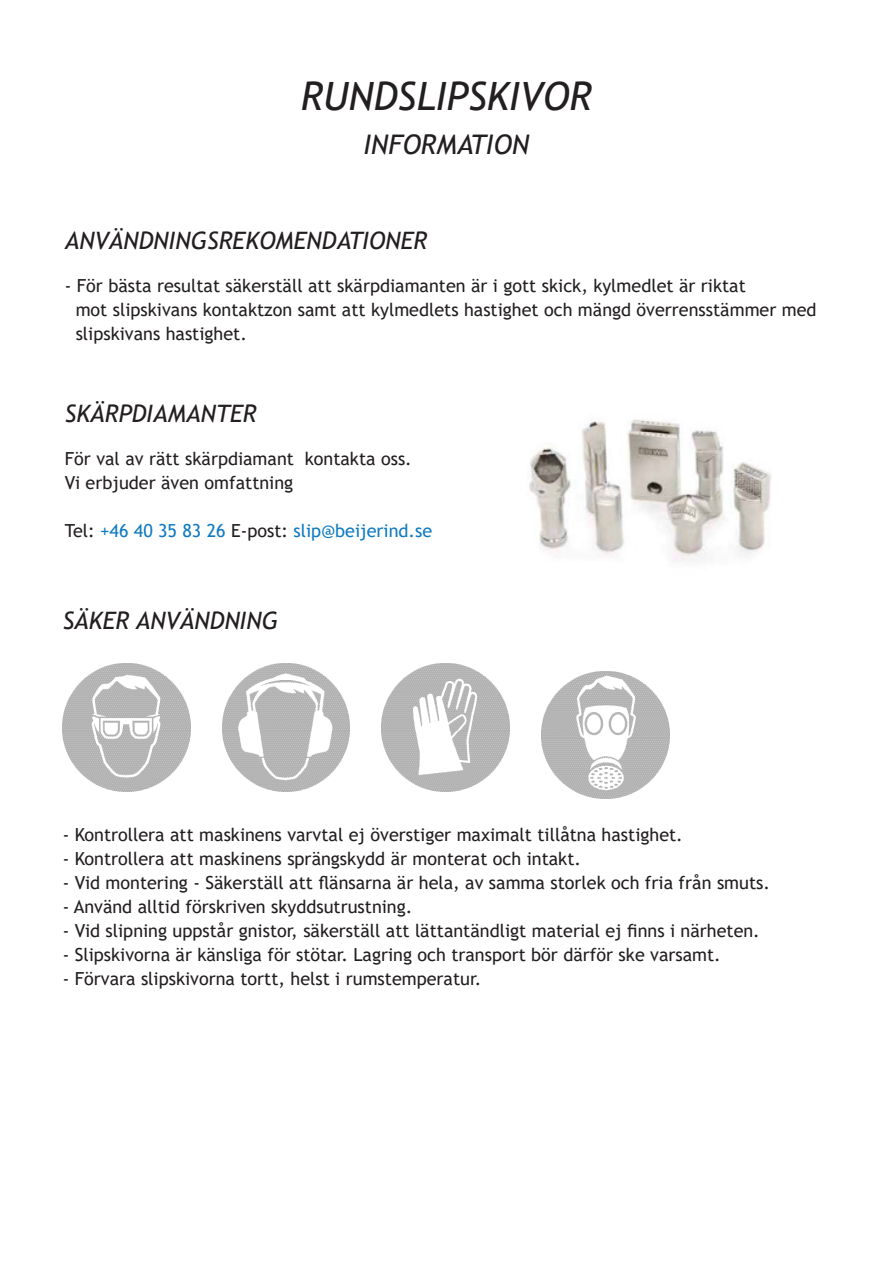
<style>
.page{position:relative;width:893px;height:1263px;background:#fff}
.page>*{position:absolute;margin:0;border:0;box-sizing:border-box;transform-origin:0 0}
.t1{font:italic 39px "Trebuchet MS";color:#231f20}
.t2{font:italic 27px "Trebuchet MS";color:#231f20}
.t3{font:italic 24px "Trebuchet MS";color:#231f20}
.t4{font:18px/24px "Trebuchet MS";color:#231f20}
.t5{font:18px "Trebuchet MS";color:#107bc1}
.s1{color:#231f20}
</style>
<div class="page">
<img style="left:382px;top:664px;width:127px;height:127px">
<img style="left:222px;top:664px;width:128px;height:127px">
<img style="left:63px;top:664px;width:127px;height:127px">
<img style="left:542px;top:671px;width:127px;height:128px">
<img style="left:529px;top:419px;width:243px;height:143px">
<p class="t1" style="left:301px;top:72px;width:293px">RUNDSLIPSKIVOR</p>
<p class="t2" style="left:364px;top:128px;width:167px">INFORMATION</p>
<p class="t3" style="left:65px;top:226px;width:364px">ANVÄNDNINGSREKOMENDATIONER</p>
<p class="t4" style="left:76px;top:273px;width:742px;text-indent:-11px">- För bästa resultat säkerställ att skärpdiamanten är i gott skick, kylmedlet är riktat<br>mot slipskivans kontaktzon samt att kylmedlets hastighet och mängd överrensstämmer med slipskivans hastighet.</p>
<p class="t3" style="left:65px;top:398px;width:194px">SKÄRPDIAMANTER</p>
<p class="t4" style="left:65px;top:447px;width:349px">För val av rätt skärpdiamant kontakta oss.<br>Vi erbjuder även omfattning</p>
<p class="t5" style="left:65px;top:519px;width:369px"><span class="s1">Tel:</span> +46 40 35 83 26 <span class="s1">E-post:</span> slip@beijerind.se</p>
<p class="t3" style="left:63px;top:606px;width:217px">SÄKER ANVÄNDNING</p>
<p class="t4" style="left:63px;top:823px;width:622px">- Kontrollera att maskinens varvtal ej överstiger maximalt tillåtna hastighet.</p>
<p class="t4" style="left:63px;top:847px;width:520px">- Kontrollera att maskinens sprängskydd är monterat och intakt.</p>
<p class="t4" style="left:63px;top:871px;width:709px">- Vid montering - Säkerställ att flänsarna är hela, av samma storlek och fria från smuts.</p>
<p class="t4" style="left:63px;top:895px;width:351px">- Använd alltid förskriven skyddsutrustning.</p>
<p class="t4" style="left:63px;top:919px;width:699px">- Vid slipning uppstår gnistor, säkerställ att lättantändligt material ej finns i närheten.</p>
<p class="t4" style="left:63px;top:943px;width:660px">- Slipskivorna är känsliga för stötar. Lagring och transport bör därför ske varsamt.</p>
<p class="t4" style="left:63px;top:967px;width:420px">- Förvara slipskivorna tortt, helst i rumstemperatur.</p>
</div>
